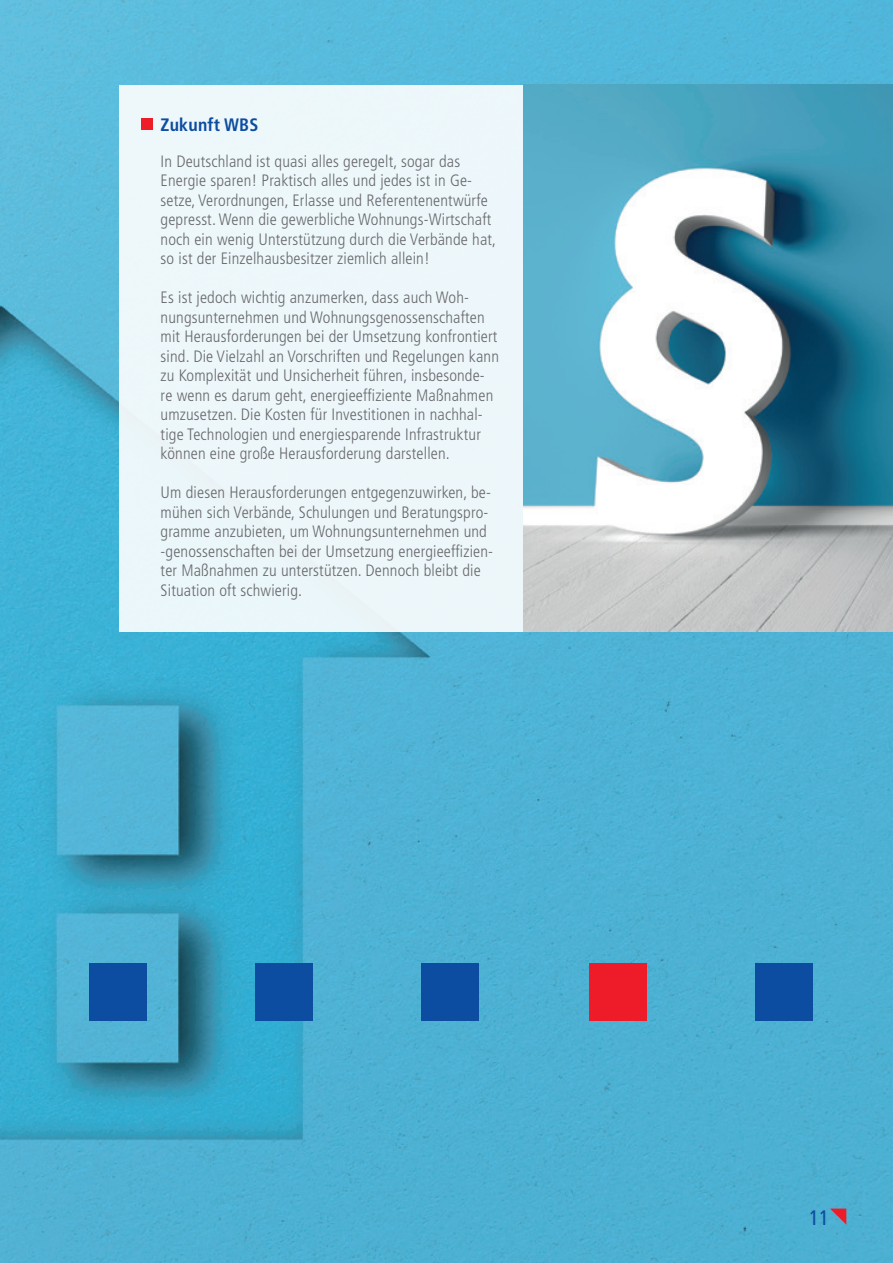
<style>
.page{position:relative;width:893px;height:1263px;background:#fff}
.page>*{position:absolute;margin:0;border:0;box-sizing:border-box;transform-origin:0 0}
.t1{font:condensed 21px "Frutiger LT Std";color:#0d4da1}
.t2{font:700 condensed 18px "Frutiger LT Std";letter-spacing:.01em;color:#0d4da1}
.t3{font:300 condensed 16.5px/19.5px "Frutiger LT Std";letter-spacing:.01em;color:#69696c}
</style>
<div class="page">
<img style="left:0;top:0;width:893px;height:1263px">
<div style="left:119px;top:85px;width:410px;height:546px;background:#edf7fb"></div>
<div style="left:141px;top:119px;width:12px;height:11px;background:#ee1c28"></div>
<div style="left:89px;top:963px;width:57px;height:57px;background:#0d4da1"></div>
<div style="left:255px;top:963px;width:58px;height:57px;background:#0d4da1"></div>
<div style="left:421px;top:963px;width:58px;height:57px;background:#0d4da1"></div>
<div style="left:589px;top:963px;width:58px;height:57px;background:#ee1c28"></div>
<div style="left:755px;top:963px;width:58px;height:57px;background:#0d4da1"></div>
<img style="left:523px;top:85px;width:370px;height:546px">
<svg style="left:830px;top:1208px;width:16px;height:17px"></svg>
<p class="t2" style="left:161px;top:114px;width:99px">Zukunft WBS</p>
<p class="t3" style="left:161px;top:151px;width:337px">In Deutschland ist quasi alles geregelt, sogar das Energie sparen! Praktisch alles und jedes ist in Ge&shy;setze, Verordnungen, Erlasse und Referentenentwürfe gepresst. Wenn die gewerbliche Wohnungs-Wirtschaft noch ein wenig Unterstützung durch die Verbände hat, so ist der Einzelhausbesitzer ziemlich allein!</p>
<p class="t3" style="left:161px;top:288px;width:340px">Es ist jedoch wichtig anzumerken, dass auch Woh&shy;nungsunternehmen und Wohnungsgenossenschaften mit Herausforderungen bei der Umsetzung konfrontiert sind. Die Vielzahl an Vorschriften und Regelungen kann zu Komplexität und Unsicherheit führen, insbesonde&shy;re wenn es darum geht, energieeffiziente Maßnahmen umzusetzen. Die Kosten für Investitionen in nachhal&shy;tige Technologien und energiesparende Infrastruktur können eine große Herausforderung darstellen.</p>
<p class="t3" style="left:161px;top:483px;width:334px">Um diesen Herausforderungen entgegenzuwirken, be&shy;mühen sich Verbände, Schulungen und Beratungspro&shy;gramme anzubieten, um Wohnungsunternehmen und -genossenschaften bei der Umsetzung energieeffizien&shy;ter Maßnahmen zu unterstützen. Dennoch bleibt die Situation oft schwierig.</p>
<p class="t1" style="left:809px;top:1205px;width:22px">11</p>
</div>
